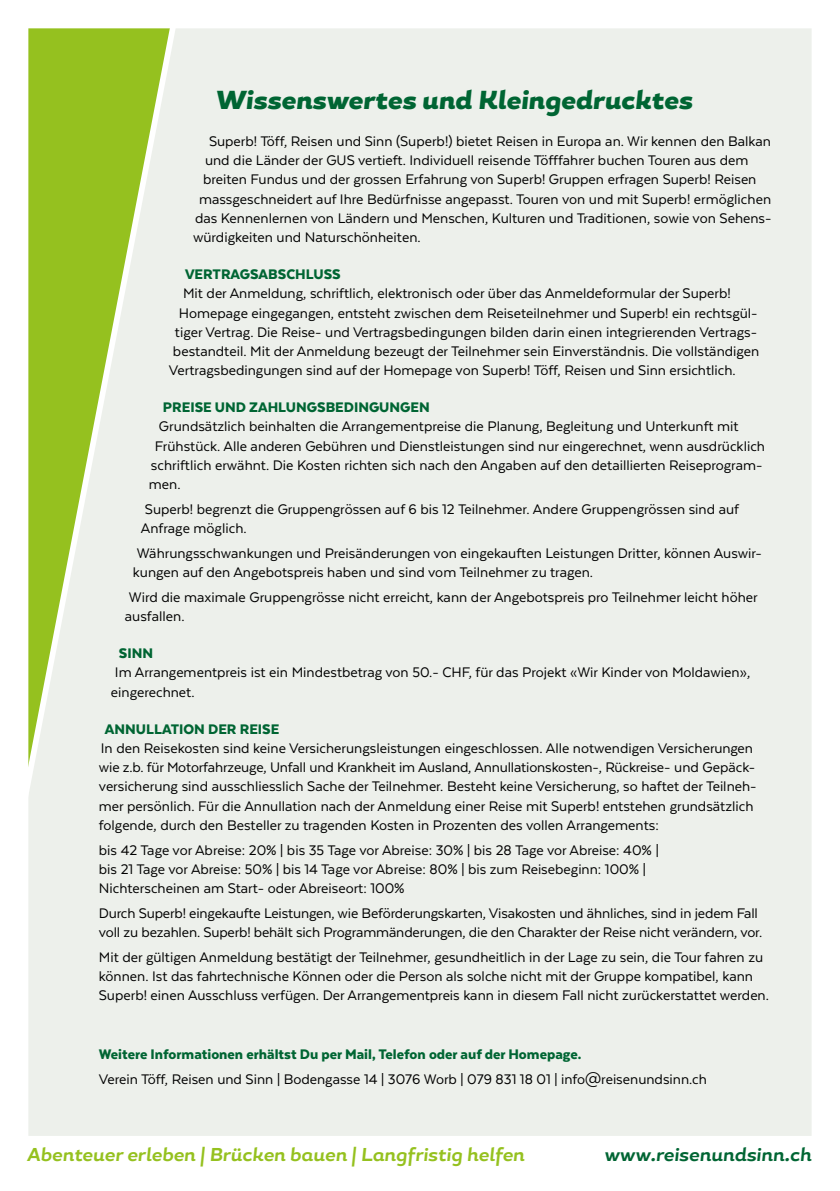
<style>
.page{position:relative;width:840px;height:1191px;background:#fff}
.page>*{position:absolute;margin:0;border:0;box-sizing:border-box;transform-origin:0 0}
.t1{font:italic 900 26px "Magallanes";color:#006533}
.t2{font:italic 700 18.6px "Magallanes";color:#95c11f}
.t3{font:italic 700 18.6px "Magallanes";color:#006533}
.t4{font:16px/19.2px "Texta";color:#000}
.t5{font:900 16px "Texta";color:#006533}
</style>
<div class="page">
<div style="left:28px;top:28px;width:784px;height:1108px;background:#edf0eb"></div>
<h1 class="t1" style="left:215px;top:83px;width:478px">Wissenswertes und Kleingedrucktes</h1>
<p class="t4" style="left:209px;top:131px;width:563px">Superb! Töff, Reisen und Sinn (Superb!) bietet Reisen in Europa an. Wir kennen den Balkan</p>
<p class="t4" style="left:205px;top:151px;width:544px">und die Länder der GUS vertieft. Individuell reisende Töfffahrer buchen Touren aus dem</p>
<p class="t4" style="left:203px;top:170px;width:554px">breiten Fundus und der grossen Erfahrung von Superb! Gruppen erfragen Superb! Reisen</p>
<p class="t4" style="left:199px;top:189px;width:573px">massgeschneidert auf Ihre Bedürfnisse angepasst. Touren von und mit Superb! ermöglichen</p>
<p class="t4" style="left:195px;top:208px;width:577px">das Kennenlernen von Ländern und Menschen, Kulturen und Traditionen, sowie von Sehens-</p>
<p class="t4" style="left:193px;top:227px;width:229px">würdigkeiten und Naturschönheiten.</p>
<p class="t5" style="left:185px;top:266px;width:157px">VERTRAGSABSCHLUSS</p>
<p class="t4" style="left:183px;top:284px;width:549px">Mit der Anmeldung, schriftlich, elektronisch oder über das Anmeldeformular der Superb!</p>
<p class="t4" style="left:179px;top:303px;width:580px">Homepage eingegangen, entsteht zwischen dem Reiseteilnehmer und Superb! ein rechtsgül-</p>
<p class="t4" style="left:175px;top:322px;width:583px">tiger Vertrag. Die Reise- und Vertragsbedingungen bilden darin einen integrierenden Vertrags-</p>
<p class="t4" style="left:173px;top:341px;width:587px">bestandteil. Mit der Anmeldung bezeugt der Teilnehmer sein Einverständnis. Die vollständigen</p>
<p class="t4" style="left:169px;top:360px;width:568px">Vertragsbedingungen sind auf der Homepage von Superb! Töff, Reisen und Sinn ersichtlich.</p>
<p class="t5" style="left:163px;top:399px;width:268px">PREISE UND ZAHLUNGSBEDINGUNGEN</p>
<p class="t4" style="left:159px;top:417px;width:581px">Grundsätzlich beinhalten die Arrangementpreise die Planung, Begleitung und Unterkunft mit</p>
<p class="t4" style="left:155px;top:436px;width:611px">Frühstück. Alle anderen Gebühren und Dienstleistungen sind nur eingerechnet, wenn ausdrücklich</p>
<p class="t4" style="left:151px;top:455px;width:612px">schriftlich erwähnt. Die Kosten richten sich nach den Angaben auf den detaillierten Reiseprogram-</p>
<p class="t4" style="left:149px;top:474px;width:33px">men.</p>
<p class="t4" style="left:141px;top:499px;width:599px">Superb! begrenzt die Gruppengrössen auf 6 bis 12 Teilnehmer. Andere Gruppengrössen sind auf<br>Anfrage möglich.</p>
<p class="t4" style="left:133px;top:543px;width:630px">Währungsschwankungen und Preisänderungen von eingekauften Leistungen Dritter, können Auswir&shy;kungen auf den Angebotspreis haben und sind vom Teilnehmer zu tragen.</p>
<p class="t4" style="left:125px;top:587px;width:634px">Wird die maximale Gruppengrösse nicht erreicht, kann der Angebotspreis pro Teilnehmer leicht höher ausfallen.</p>
<p class="t5" style="left:119px;top:645px;width:36px">SINN</p>
<p class="t4" style="left:111px;top:663px;width:640px">Im Arrangementpreis ist ein Mindestbetrag von 50.- CHF, für das Projekt «Wir Kinder von Moldawien», eingerechnet.</p>
<p class="t5" style="left:105px;top:720px;width:176px">ANNULLATION DER REISE</p>
<p class="t4" style="left:99px;top:738px;width:659px">In den Reisekosten sind keine Versicherungsleistungen eingeschlossen. Alle notwendigen Versicherungen wie z.b. für Motorfahrzeuge, Unfall und Krankheit im Ausland, Annullationskosten-, Rückreise- und Gepäck&shy;versicherung sind ausschliesslich Sache der Teilnehmer. Besteht keine Versicherung, so haftet der Teilneh&shy;mer persönlich. Für die Annullation nach der Anmeldung einer Reise mit Superb! entstehen grundsätzlich folgende, durch den Besteller zu tragenden Kosten in Prozenten des vollen Arrangements:</p>
<p class="t4" style="left:99px;top:840px;width:561px">bis 42 Tage vor Abreise: 20% | bis 35 Tage vor Abreise: 30% | bis 28 Tage vor Abreise: 40% | bis 21 Tage vor Abreise: 50% | bis 14 Tage vor Abreise: 80% | bis zum Reisebeginn: 100% |<br>Nichterscheinen am Start- oder Abreiseort: 100%</p>
<p class="t4" style="left:99px;top:903px;width:664px">Durch Superb! eingekaufte Leistungen, wie Beförderungskarten, Visakosten und ähnliches, sind in jedem Fall voll zu bezahlen. Superb! behält sich Programmänderungen, die den Charakter der Reise nicht verändern, vor.</p>
<p class="t4" style="left:99px;top:947px;width:671px">Mit der gültigen Anmeldung bestätigt der Teilnehmer, gesundheitlich in der Lage zu sein, die Tour fahren zu können. Ist das fahrtechnische Können oder die Person als solche nicht mit der Gruppe kompatibel, kann<br>Superb! einen Ausschluss verfügen. Der Arrangementpreis kann in diesem Fall nicht zurückerstattet werden.</p>
<p class="t5" style="left:99px;top:1046px;width:484px">Weitere Informationen erhältst Du per Mail, Telefon oder auf der Homepage.</p>
<p class="t4" style="left:99px;top:1069px;width:609px">Verein Töff, Reisen und Sinn | Bodengasse 14 | 3076 Worb | 079 831 18 01 | info@reisenundsinn.ch</p>
<p class="t2" style="left:27px;top:1143px;width:499px">Abenteuer erleben | Brücken bauen | Langfristig helfen</p>
<p class="t3" style="left:603px;top:1143px;width:209px">www.reisenundsinn.ch</p>
</div>
